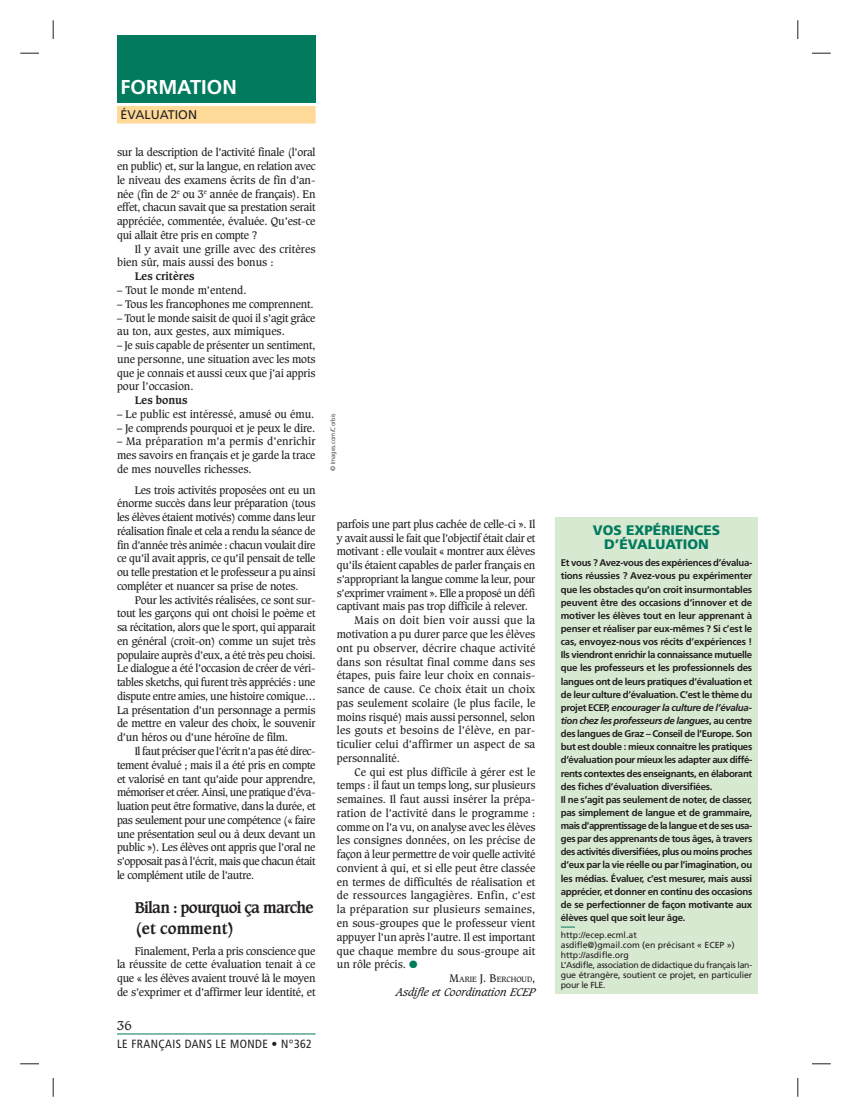
<style>
.page{position:relative;width:851px;height:1117px;background:#fff}
.page>*{position:absolute;margin:0;border:0;box-sizing:border-box;transform-origin:0 0}
.t1{font:700 20px "Frutiger LT Std";color:#fff}
.t2{font:700 15px/20.6px "Caxton Std";letter-spacing:-.05em;color:#231f20}
.t3{font:900 13.75px/13.8px "Frutiger LT Std";color:#017a5e;text-align:center}
.t4{font:12.5px "Frutiger LT Std";color:#231f20}
.t5{font:12.5px "Caxton Std";color:#231f20}
.t6{font:condensed 11.88px "Frutiger LT Std";letter-spacing:.035em;color:#231f20}
.t7{font:10.62px/13.8px "Caxton Std";letter-spacing:-.005em;color:#231f20;text-align:justify}
.t8{font:10.62px "Caxton Std";letter-spacing:.02em;color:#231f20}
.t9{font:10.62px "Caxton Std";letter-spacing:-.025em;color:#231f20}
.t10{font:10.62px "Caxton Std";letter-spacing:-.03em;color:#231f20}
.t11{font:10.62px "Caxton Std";letter-spacing:.015em;color:#231f20}
.t12{font:italic 10.62px "Caxton Std";color:#231f20}
.t13{font:700 10.62px "Caxton Std";color:#231f20}
.t14{font:700 9.75px/13.1px "Frutiger LT Std";letter-spacing:-.03em;color:#231f20}
.t15{font:8.75px/10px "Frutiger LT Std";letter-spacing:-.015em;color:#231f20}
.t16{font:7.38px "Caxton Std";color:#231f20}
.t17{font:300 6.25px "Frutiger LT Std";color:#231f20}
.s1{color:#017a5e}
.s2{font-size:10.62px}
.s3{font-style:italic}
</style>
<div class="page">
<hr style="left:117px;top:1033px;width:198px;height:1px;background:#017a5e">
<div style="left:117px;top:35px;width:198px;height:68px;background:#017a5e"></div>
<div style="left:117px;top:106px;width:198px;height:17px;background:#fed998"></div>
<div style="left:555px;top:517px;width:202px;height:476px;background:#d8e9d2"></div>
<svg style="left:560px;top:926px;width:15px;height:1px"></svg>
<svg style="left:20px;top:52px;width:19px;height:2px"></svg>
<svg style="left:812px;top:52px;width:18px;height:2px"></svg>
<svg style="left:20px;top:1063px;width:19px;height:1px"></svg>
<svg style="left:812px;top:1063px;width:18px;height:1px"></svg>
<svg style="left:52px;top:20px;width:2px;height:19px"></svg>
<svg style="left:52px;top:1078px;width:2px;height:18px"></svg>
<svg style="left:797px;top:20px;width:1px;height:19px"></svg>
<svg style="left:797px;top:1078px;width:1px;height:18px"></svg>
<h1 class="t1" style="left:120px;top:79px;width:118px">FORMATION</h1>
<p class="t4" style="left:121px;top:110px;width:78px">ÉVALUATION</p>
<p class="t7" style="left:117px;top:146px;width:200px">sur la description de l’activité finale (l’oral en public) et, sur la langue, en relation avec le niveau des examens écrits de fin d’an&shy;née (fin de 2<sup>e</sup> ou 3<sup>e</sup> année de français). En effet, chacun savait que sa prestation serait appréciée, commentée, évaluée. Qu’est-ce qui allait être pris en compte ?</p>
<p class="t7" style="left:117px;top:242px;width:200px;text-indent:18px">Il y avait une grille avec des critères bien sûr, mais aussi des bonus :</p>
<p class="t13" style="left:135px;top:271px;width:61px">Les critères</p>
<p class="t7" style="left:117px;top:284px;width:131px">– Tout le monde m’entend.</p>
<p class="t7" style="left:117px;top:297px;width:198px">– Tous les francophones me comprennent.</p>
<p class="t7" style="left:117px;top:311px;width:200px">– Tout le monde saisit de quoi il s’agit grâce au ton, aux gestes, aux mimiques.</p>
<p class="t7" style="left:117px;top:339px;width:200px">– Je suis capable de présenter un sentiment, une personne, une situation avec les mots que je connais et aussi ceux que j’ai appris pour l’occasion.</p>
<p class="t13" style="left:135px;top:395px;width:54px">Les bonus</p>
<p class="t7" style="left:117px;top:407px;width:199px">– Le public est intéressé, amusé ou ému.</p>
<p class="t7" style="left:117px;top:421px;width:200px">– Je comprends pourquoi et je peux le dire.</p>
<p class="t7" style="left:117px;top:435px;width:200px">– Ma préparation m’a permis d’enrichir mes savoirs en français et je garde la trace de mes nouvelles richesses.</p>
<p class="t7" style="left:117px;top:483px;width:200px;text-indent:18px">Les trois activités proposées ont eu un énorme succès dans leur préparation (tous les élèves étaient motivés) comme dans leur réalisation finale et cela a rendu la séance de fin d’année très animée : chacun voulait dire ce qu’il avait appris, ce qu’il pensait de telle ou telle prestation et le professeur a pu ainsi compléter et nuancer sa prise de notes.</p>
<p class="t7" style="left:117px;top:593px;width:200px;text-indent:18px">Pour les activités réalisées, ce sont sur&shy;tout les garçons qui ont choisi le poème et sa récitation, alors que le sport, qui apparait en général (croit-on) comme un sujet très populaire auprès d’eux, a été très peu choisi.<br>Le dialogue a été l’occasion de créer de véri&shy;tables sketchs, qui furent très appréciés : une dispute entre amies, une histoire comique… La présentation d’un personnage a permis de mettre en valeur des choix, le souvenir d’un héros ou d’une héroïne de film.</p>
<p class="t7" style="left:117px;top:744px;width:200px;text-indent:18px">Il faut préciser que l’écrit n’a pas été direc&shy;tement évalué ; mais il a été pris en compte et valorisé en tant qu’aide pour apprendre, mémoriser et créer. Ainsi, une pratique d’éva&shy;luation peut être formative, dans la durée, et pas seulement pour une compétence (« faire une présentation seul ou à deux devant un public »). Les élèves ont appris que l’oral ne s’opposait pas à l’écrit, mais que chacun était le complément utile de l’autre.</p>
<h2 class="t2" style="left:135px;top:898px;width:180px">Bilan : pourquoi ça marche (et comment)</h2>
<p class="t7" style="left:117px;top:944px;width:200px;text-indent:18px">Finalement, Perla a pris conscience que la réussite de cette évaluation tenait à ce que « les élèves avaient trouvé là le moyen de s’exprimer et d’affirmer leur identité, et</p>
<p class="t5" style="left:117px;top:1019px;width:16px">36</p>
<p class="t6" style="left:117px;top:1038px;width:196px">LE FRANÇAIS DANS LE MONDE • N°362</p>
<p class="t17" style="left:330px;top:471px;width:59px;rotate:-90deg">© Images.com/Corbis</p>
<p class="t7" style="left:337px;top:517px;width:200px">parfois une part plus cachée de celle-ci ». Il</p>
<p class="t9" style="left:337px;top:532px;width:200px">y avait aussi le fait que l’objectif était clair et</p>
<p class="t7" style="left:337px;top:545px;width:200px">motivant : elle voulait « montrer aux élèves</p>
<p class="t7" style="left:337px;top:559px;width:200px">qu’ils étaient capables de parler français en</p>
<p class="t9" style="left:337px;top:574px;width:200px">s’appropriant la langue comme la leur, pour</p>
<p class="t10" style="left:337px;top:587px;width:200px">s’exprimer vraiment ». Elle a proposé un défi</p>
<p class="t7" style="left:337px;top:600px;width:192px">captivant mais pas trop difficile à relever.</p>
<p class="t8" style="left:354px;top:615px;width:182px">Mais on doit bien voir aussi que la</p>
<p class="t7" style="left:337px;top:627px;width:200px">motivation a pu durer parce que les élèves</p>
<p class="t7" style="left:337px;top:641px;width:200px">ont pu observer, décrire chaque activité</p>
<p class="t7" style="left:337px;top:655px;width:200px">dans son résultat final comme dans ses</p>
<p class="t7" style="left:337px;top:669px;width:200px">étapes, puis faire leur choix en connais-</p>
<p class="t7" style="left:337px;top:682px;width:200px">sance de cause. Ce choix était un choix</p>
<p class="t7" style="left:337px;top:696px;width:200px">pas seulement scolaire (le plus facile, le</p>
<p class="t7" style="left:337px;top:710px;width:200px">moins risqué) mais aussi personnel, selon</p>
<p class="t8" style="left:337px;top:725px;width:200px">les gouts et besoins de l’élève, en par-</p>
<p class="t11" style="left:337px;top:739px;width:200px">ticulier celui d’affirmer un aspect de sa</p>
<p class="t7" style="left:337px;top:751px;width:65px">personnalité.</p>
<p class="t7" style="left:354px;top:765px;width:182px">Ce qui est plus difficile à gérer est le</p>
<p class="t7" style="left:337px;top:779px;width:200px">temps : il faut un temps long, sur plusieurs</p>
<p class="t7" style="left:337px;top:792px;width:200px">semaines. Il faut aussi insérer la prépa-</p>
<p class="t7" style="left:337px;top:806px;width:200px">ration de l’activité dans le programme :</p>
<p class="t7" style="left:337px;top:820px;width:200px">comme on l’a vu, on analyse avec les élèves</p>
<p class="t7" style="left:337px;top:834px;width:200px">les consignes données, on les précise de</p>
<p class="t7" style="left:337px;top:847px;width:200px">façon à leur permettre de voir quelle activité</p>
<p class="t7" style="left:337px;top:861px;width:200px">convient à qui, et si elle peut être classée</p>
<p class="t7" style="left:337px;top:875px;width:200px">en termes de difficultés de réalisation et</p>
<p class="t8" style="left:337px;top:890px;width:200px">de ressources langagières. Enfin, c’est</p>
<p class="t8" style="left:337px;top:904px;width:200px">la préparation sur plusieurs semaines,</p>
<p class="t7" style="left:337px;top:916px;width:200px">en sous-groupes que le professeur vient</p>
<p class="t7" style="left:337px;top:930px;width:200px">appuyer l’un après l’autre. Il est important</p>
<p class="t7" style="left:337px;top:944px;width:200px">que chaque membre du sous-groupe ait</p>
<p class="t7" style="left:337px;top:957px;width:82px">un rôle précis. <span class="s1">●</span></p>
<p class="t16" style="left:449px;top:975px;width:87px"><span class="s2">M</span>ARIE <span class="s2">J. B</span>ERCHOUD<span class="s2">,</span></p>
<p class="t12" style="left:396px;top:986px;width:141px">Asdifle et Coordination ECEP</p>
<p class="t3" style="left:593px;top:524px;width:129px">VOS EXPÉRIENCES<br>D’ÉVALUATION</p>
<p class="t14" style="left:560px;top:557px;width:193px">Et vous ? Avez-vous des expériences d’évalua&shy;tions réussies ? Avez-vous pu expérimenter que les obstacles qu’on croit insurmontables peuvent être des occasions d’innover et de motiver les élèves tout en leur apprenant à penser et réaliser par eux-mêmes ? Si c’est le cas, envoyez-nous vos récits d’expériences !<br>Ils viendront enrichir la connaissance mutuelle que les professeurs et les professionnels des langues ont de leurs pratiques d’évaluation et de leur culture d’évaluation. C’est le thème du projet ECEP, <span class="s3">encourager la culture de l’évalua&shy;tion chez les professeurs de langues</span>, au centre des langues de Graz – Conseil de l’Europe. Son but est double : mieux connaitre les pratiques d’évaluation pour mieux les adapter aux diffé&shy;rents contextes des enseignants, en élaborant des fiches d’évaluation diversifiées.<br>Il ne s’agit pas seulement de noter, de classer, pas simplement de langue et de grammaire, mais d’apprentissage de la langue et de ses usa&shy;ges par des apprenants de tous âges, à travers des activités diversifiées, plus ou moins proches d’eux par la vie réelle ou par l’imagination, ou les médias. Évaluer, c’est mesurer, mais aussi apprécier, et donner en continu des occasions de se perfectionner de façon motivante aux élèves quel que soit leur âge.</p>
<p class="t15" style="left:560px;top:930px;width:193px">http://ecep.ecml.at<br>asdifle@)gmail.com (en précisant « ECEP ») http://asdifle.org<br>L’Asdifle, association de didactique du français lan&shy;gue étrangère, soutient ce projet, en particulier pour le FLE.</p>
</div>
